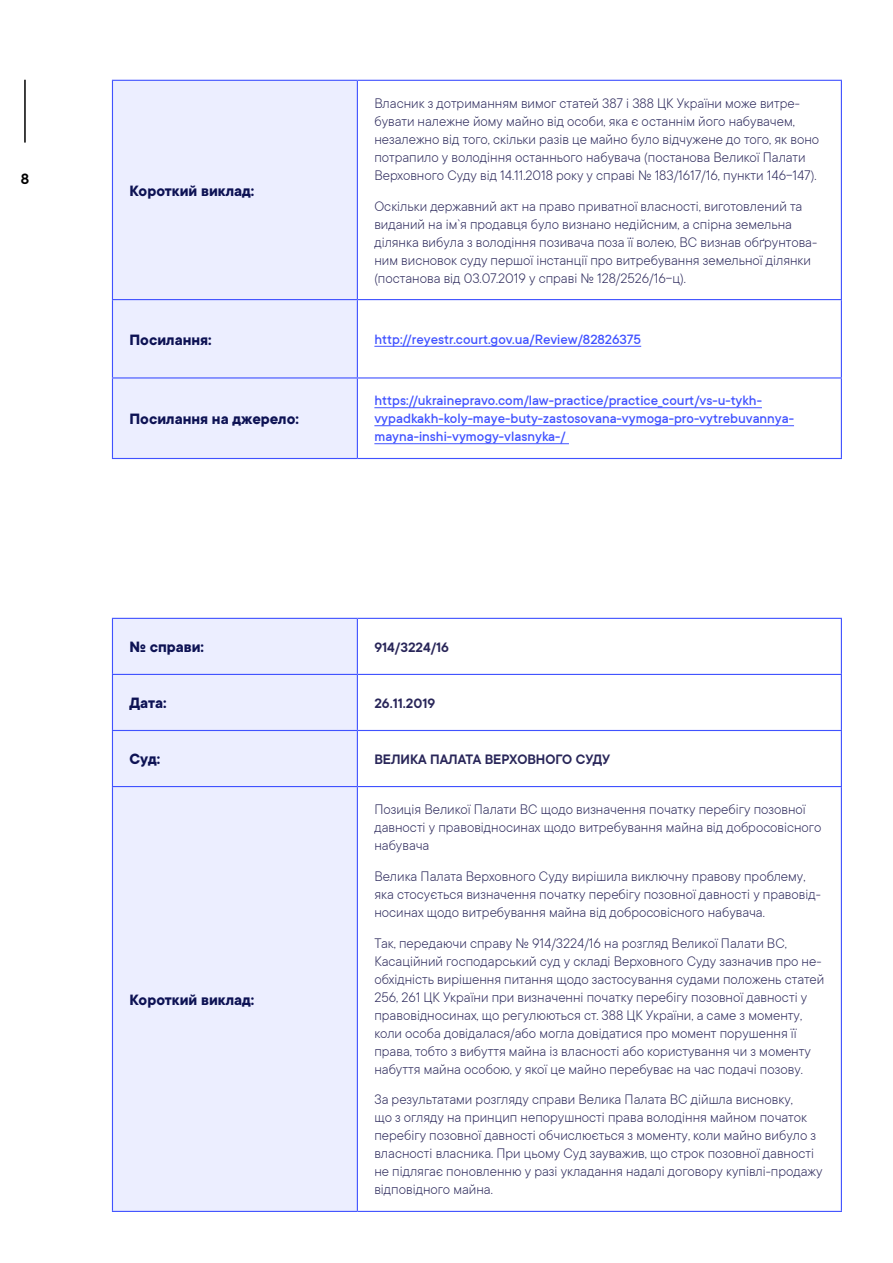
<style>
.page{position:relative;width:893px;height:1263px;background:#fff}
.page>*{position:absolute;margin:0;border:0;box-sizing:border-box;transform-origin:0 0}
.t1{font:700 16.5px "TT Commons";color:#0d1254}
.t2{font:600 16.5px "TT Commons";color:#000}
.t3{font:300 15px/18px "TT Commons";color:#292659}
.t4{font:500 15px/18px "TT Commons";color:#4052ff}
.t5{font:600 15px "TT Commons";color:#292659}
</style>
<div class="page">
<hr style="left:24px;top:80px;width:2px;height:63px;background:#000">
<div style="left:113px;top:81px;width:244px;height:377px;background:#eceeff"></div>
<hr style="left:112px;top:80px;width:245px;height:1px;background:#4052ff">
<hr style="left:112px;top:81px;width:1px;height:218px;background:#4052ff">
<hr style="left:357px;top:80px;width:485px;height:1px;background:#4052ff">
<hr style="left:357px;top:81px;width:1px;height:218px;background:#4052ff">
<hr style="left:841px;top:81px;width:1px;height:218px;background:#4052ff">
<hr style="left:112px;top:299px;width:245px;height:1px;background:#4052ff">
<hr style="left:112px;top:300px;width:1px;height:77px;background:#4052ff">
<hr style="left:357px;top:299px;width:485px;height:1px;background:#4052ff">
<hr style="left:357px;top:300px;width:1px;height:77px;background:#4052ff">
<hr style="left:841px;top:300px;width:1px;height:77px;background:#4052ff">
<hr style="left:112px;top:377px;width:245px;height:1px;background:#4052ff">
<hr style="left:112px;top:378px;width:1px;height:80px;background:#4052ff">
<hr style="left:357px;top:377px;width:485px;height:1px;background:#4052ff">
<hr style="left:357px;top:378px;width:1px;height:80px;background:#4052ff">
<hr style="left:841px;top:378px;width:1px;height:80px;background:#4052ff">
<hr style="left:112px;top:458px;width:245px;height:1px;background:#4052ff">
<hr style="left:357px;top:458px;width:485px;height:1px;background:#4052ff">
<hr style="left:374px;top:346px;width:267px;height:1px;background:#4052ff">
<hr style="left:374px;top:407px;width:388px;height:1px;background:#4052ff">
<hr style="left:374px;top:425px;width:420px;height:1px;background:#4052ff">
<hr style="left:374px;top:443px;width:195px;height:1px;background:#4052ff">
<div style="left:113px;top:619px;width:244px;height:592px;background:#eceeff"></div>
<hr style="left:112px;top:618px;width:245px;height:1px;background:#4052ff">
<hr style="left:112px;top:619px;width:1px;height:55px;background:#4052ff">
<hr style="left:357px;top:618px;width:485px;height:1px;background:#4052ff">
<hr style="left:357px;top:619px;width:1px;height:55px;background:#4052ff">
<hr style="left:841px;top:619px;width:1px;height:55px;background:#4052ff">
<hr style="left:112px;top:674px;width:245px;height:1px;background:#4052ff">
<hr style="left:112px;top:675px;width:1px;height:55px;background:#4052ff">
<hr style="left:357px;top:674px;width:485px;height:1px;background:#4052ff">
<hr style="left:357px;top:675px;width:1px;height:55px;background:#4052ff">
<hr style="left:841px;top:675px;width:1px;height:55px;background:#4052ff">
<hr style="left:112px;top:730px;width:245px;height:1px;background:#4052ff">
<hr style="left:112px;top:731px;width:1px;height:55px;background:#4052ff">
<hr style="left:357px;top:730px;width:485px;height:1px;background:#4052ff">
<hr style="left:357px;top:731px;width:1px;height:55px;background:#4052ff">
<hr style="left:841px;top:731px;width:1px;height:55px;background:#4052ff">
<hr style="left:112px;top:786px;width:245px;height:1px;background:#4052ff">
<hr style="left:112px;top:787px;width:1px;height:424px;background:#4052ff">
<hr style="left:357px;top:786px;width:485px;height:1px;background:#4052ff">
<hr style="left:357px;top:787px;width:1px;height:424px;background:#4052ff">
<hr style="left:841px;top:787px;width:1px;height:424px;background:#4052ff">
<hr style="left:112px;top:1211px;width:245px;height:1px;background:#4052ff">
<hr style="left:357px;top:1211px;width:485px;height:1px;background:#4052ff">
<p class="t2" style="left:21px;top:170px;width:10px">8</p>
<p class="t1" style="left:129px;top:181px;width:126px">Короткий виклад:</p>
<p class="t3" style="left:374px;top:94px;width:446px">Власник з дотриманням вимог статей 387 і 388 ЦК України може витре&shy;бувати належне йому майно від особи, яка є останнім його набувачем, незалежно від того, скільки разів це майно було відчужене до того, як воно потрапило у володіння останнього набувача (постанова Великої Палати Верховного Суду від 14.11.2018 року у справі № 183/1617/16, пункти 146-147).</p>
<p class="t3" style="left:374px;top:197px;width:444px">Оскільки державний акт на право приватної власності, виготовлений та виданий на ім`я продавця було визнано недійсним, а спірна земельна ділянка вибула з володіння позивача поза її волею, ВС визнав обґрунтова&shy;ним висновок суду першої інстанції про витребування земельної ділянки (постанова від 03.07.2019 у справі № 128/2526/16-ц).</p>
<p class="t1" style="left:129px;top:330px;width:84px">Посилання:</p>
<p class="t4" style="left:374px;top:331px;width:268px">http://reyestr.court.gov.ua/Review/82826375</p>
<p class="t1" style="left:129px;top:410px;width:171px">Посилання на джерело:</p>
<p class="t4" style="left:374px;top:392px;width:421px">https://ukrainepravo.com/law-practice/practice_court/vs-u-tykh&shy;vypadkakh-koly-maye-buty-zastosovana-vymoga-pro-vytrebuvannya&shy;mayna-inshi-vymogy-vlasnyka-/</p>
<p class="t1" style="left:129px;top:638px;width:76px">№ справи:</p>
<p class="t5" style="left:374px;top:639px;width:76px">914/3224/16</p>
<p class="t1" style="left:129px;top:694px;width:39px">Дата:</p>
<p class="t5" style="left:374px;top:695px;width:62px">26.11.2019</p>
<p class="t1" style="left:129px;top:750px;width:32px">Суд:</p>
<p class="t5" style="left:374px;top:751px;width:237px">ВЕЛИКА ПАЛАТА ВЕРХОВНОГО СУДУ</p>
<p class="t1" style="left:129px;top:990px;width:126px">Короткий виклад:</p>
<p class="t3" style="left:374px;top:800px;width:448px">Позиція Великої Палати ВС щодо визначення початку перебігу позовної давності у правовідносинах щодо витребування майна від добросовісного набувача</p>
<p class="t3" style="left:374px;top:867px;width:448px">Велика Палата Верховного Суду вирішила виключну правову проблему, яка стосується визначення початку перебігу позовної давності у правовід&shy;носинах щодо витребування майна від добросовісного набувача.</p>
<p class="t3" style="left:374px;top:934px;width:451px">Так, передаючи справу № 914/3224/16 на розгляд Великої Палати ВС, Касаційний господарський суд у складі Верховного Суду зазначив про не&shy;обхідність вирішення питання щодо застосування судами положень статей 256, 261 ЦК України при визначенні початку перебігу позовної давності у правовідносинах, що регулюються ст. 388 ЦК України, а саме з моменту, коли особа довідалася/або могла довідатися про момент порушення її права, тобто з вибуття майна із власності або користування чи з моменту набуття майна особою, у якої це майно перебуває на час подачі позову.</p>
<p class="t3" style="left:374px;top:1091px;width:450px">За результатами розгляду справи Велика Палата ВС дійшла висновку,<br>що з огляду на принцип непорушності права володіння майном початок перебігу позовної давності обчислюється з моменту, коли майно вибуло з власності власника. При цьому Суд зауважив, що строк позовної давності не підлягає поновленню у разі укладання надалі договору купівлі-продажу відповідного майна.</p>
</div>
